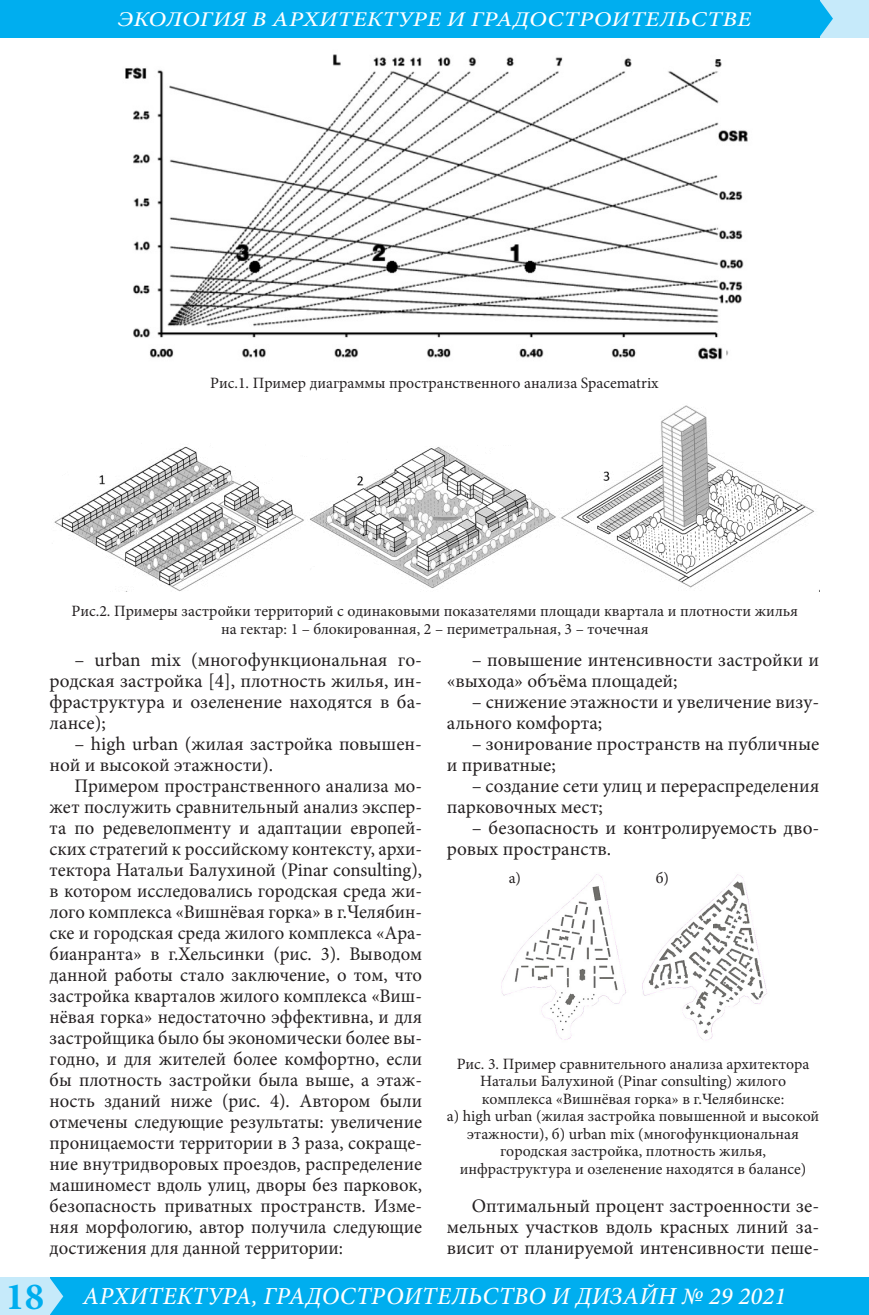
<style>
.page{position:relative;width:869px;height:1315px;background:#fff}
.page>*{position:absolute;margin:0;border:0;box-sizing:border-box;transform-origin:0 0}
.t1{font:italic 500 24.5px "Minion Pro";letter-spacing:.01em;color:#fff}
.t2{font:italic 500 21px "Minion Pro";letter-spacing:.01em;color:#fff;scale:1.17 1}
.t3{font:19.25px/21px "Minion Pro";color:#231f20}
.Рисунок{font:15.75px/17.5px "Minion Pro";color:#231f20;text-align:center}
.s1{font-weight:700;font-style:normal;font-size:38.5px;color:#00aeef}
</style>
<div class="page">
<div style="left:46px;top:1277px;width:822px;height:38px;background:#00aeef"></div>
<div style="left:819px;top:0;width:49px;height:37px;background:#c6eafa"></div>
<div style="left:0;top:1277px;width:50px;height:38px;background:#c6eafa"></div>
<div style="left:0;top:0;width:819px;height:37px;background:#00aeef"></div>
<svg style="left:50px;top:1278px;width:13px;height:37px"></svg>
<svg style="left:819px;top:0;width:13px;height:37px"></svg>
<img style="left:501px;top:874px;width:266px;height:167px">
<img style="left:125px;top:54px;width:623px;height:306px">
<img style="left:54px;top:405px;width:760px;height:186px">
<p class="t2" style="left:118px;top:5px;width:542px">ЭКОЛОГИЯ В АРХИТЕКТУРЕ И ГРАДОСТРОИТЕЛЬСТВЕ</p>
<p class="Рисунок" style="left:210px;top:374px;width:449px">Рис.1. Пример диаграммы пространственного анализа Spacematrix</p>
<p class="Рисунок" style="left:72px;top:602px;width:727px">Рис.2. Примеры застройки территорий с одинаковыми показателями площади квартала и плотности жилья</p>
<p class="Рисунок" style="left:221px;top:620px;width:429px">на гектар: 1 – блокированная, 2 – периметральная, 3 – точечная</p>
<p class="t3" style="left:50px;top:649px;width:374px;text-align:justify;text-indent:25px">– urban mix (многофункциональная го&shy;родская застройка [4], плотность жилья, ин&shy;фраструктура и озеленение находятся в ба&shy;лансе);</p>
<p class="t3" style="left:50px;top:733px;width:374px;text-indent:25px">– high urban (жилая застройка повышен&shy;ной и высокой этажности).</p>
<p class="t3" style="left:50px;top:775px;width:374px;text-align:justify;text-indent:25px">Примером пространственного анализа мо&shy;жет послужить сравнительный анализ экспер&shy;та по редевелопменту и адаптации европей&shy;ских стратегий к российскому контексту, архи&shy;тектора Натальи Балухиной (Pinar consulting), в котором исследовались городская среда жи&shy;лого комплекса «Вишнёвая горка» в г.Челябин&shy;ске и городская среда жилого комплекса «Ара&shy;бианранта» в г.Хельсинки (рис. 3). Выводом данной работы стало заключение, о том, что застройка кварталов жилого комплекса «Виш&shy;нёвая горка» недостаточно эффективна, и для застройщика было бы экономически более вы&shy;годно, и для жителей более комфортно, если бы плотность застройки была выше, а этаж&shy;ность зданий ниже (рис. 4). Автором были отмечены следующие результаты: увеличение проницаемости территории в 3 раза, сокраще&shy;ние внутридворовых проездов, распределение машиномест вдоль улиц, дворы без парковок, безопасность приватных пространств. Изме&shy;няя морфологию, автор получила следующие достижения для данной территории:</p>
<p class="t3" style="left:446px;top:649px;width:374px;text-indent:25px">– повышение интенсивности застройки и «выхода» объёма площадей;</p>
<p class="t3" style="left:446px;top:691px;width:374px;text-indent:25px">– снижение этажности и увеличение визу&shy;ального комфорта;</p>
<p class="t3" style="left:446px;top:733px;width:374px;text-indent:25px">– зонирование пространств на публичные и приватные;</p>
<p class="t3" style="left:446px;top:775px;width:374px;text-indent:25px">– создание сети улиц и перераспределения парковочных мест;</p>
<p class="t3" style="left:446px;top:817px;width:374px;text-indent:25px">– безопасность и контролируемость дво&shy;ровых пространств.</p>
<p class="Рисунок" style="left:508px;top:869px;width:14px">а)</p>
<p class="Рисунок" style="left:655px;top:869px;width:15px">б)</p>
<p class="Рисунок" style="left:456px;top:1055px;width:354px">Рис. 3. Пример сравнительного анализа архитектора<br>Натальи Балухиной (Pinar consulting) жилого</p>
<p class="Рисунок" style="left:481px;top:1090px;width:303px">комплекса «Вишнёвая горка» в г.Челябинске:</p>
<p class="Рисунок" style="left:446px;top:1107px;width:374px">а) high urban (жилая застройка повышенной и высокой</p>
<p class="Рисунок" style="left:467px;top:1125px;width:333px">этажности), б) urban mix (многофункциональная</p>
<p class="Рисунок" style="left:500px;top:1142px;width:267px">городская застройка, плотность жилья,</p>
<p class="Рисунок" style="left:459px;top:1160px;width:348px">инфраструктура и озеленение находятся в балансе)</p>
<p class="t3" style="left:446px;top:1195px;width:374px;text-align:justify;text-indent:25px">Оптимальный процент застроенности зе&shy;мельных участков вдоль красных линий за&shy;висит от планируемой интенсивности пеше-</p>
<p class="t1" style="left:6px;top:1279px;width:781px"><span class="s1">18</span> АРХИТЕКТУРА, ГРАДОСТРОИТЕЛЬСТВО И ДИЗАЙН № 29 2021</p>
</div>
